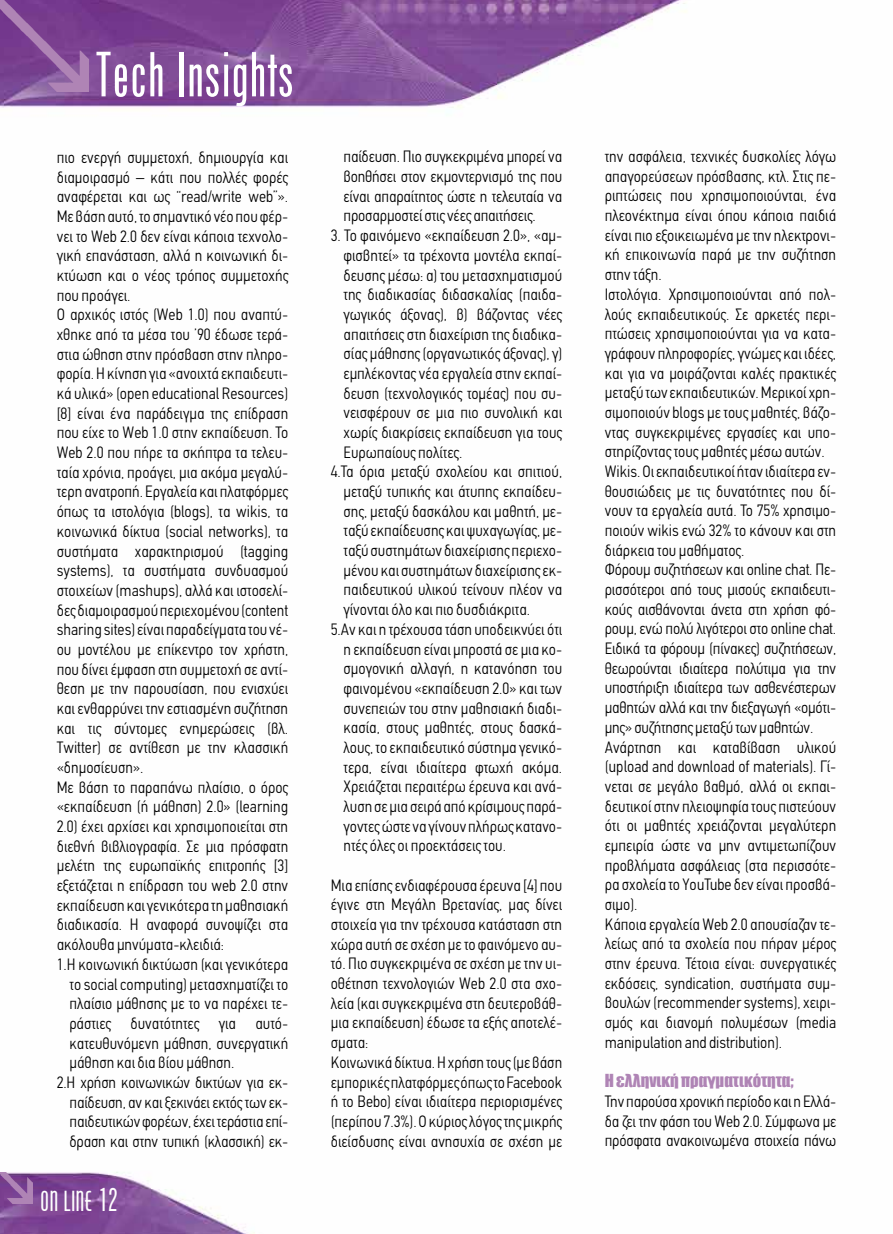
<style>
.page{position:relative;width:893px;height:1234px;background:#fff}
.page>*{position:absolute;margin:0;border:0;box-sizing:border-box;transform-origin:0 0}
.t1{font:60px "Kp Network";color:#fff}
.t2{font:27px "Kp Network";color:#fff}
.t3{font:300 condensed 16.5px/19.6px "PF Din Text";color:#000;text-align:justify}
.t4{font:16.5px "Impact";color:#af84b5}
.s1{font-size:31.5px}
</style>
<div class="page">
<img style="left:0;top:0;width:687px;height:1233px">
<img style="left:0;top:0;width:89px;height:91px">
<img style="left:0;top:1171px;width:33px;height:31px">
<h1 class="t1" style="left:95px;top:39px;width:201px">Tech Insights</h1>
<p class="t3" style="left:57px;top:147px;width:233px">πιο ενεργή συμμετοχή, δημιουργία και</p>
<p class="t3" style="left:57px;top:167px;width:233px">διαμοιρασμό – κάτι που πολλές φορές</p>
<p class="t3" style="left:57px;top:187px;width:233px">αναφέρεται και ως “read/write web”».</p>
<p class="t3" style="left:57px;top:206px;width:233px">Με βάση αυτό, το σημαντικό νέο που φέρ-</p>
<p class="t3" style="left:57px;top:226px;width:233px">νει το Web 2.0 δεν είναι κάποια τεχνολο-</p>
<p class="t3" style="left:57px;top:246px;width:233px">γική επανάσταση, αλλά η κοινωνική δι-</p>
<p class="t3" style="left:57px;top:265px;width:233px">κτύωση και ο νέος τρόπος συμμετοχής</p>
<p class="t3" style="left:57px;top:285px;width:75px">που προάγει.</p>
<p class="t3" style="left:57px;top:305px;width:233px">Ο αρχικός ιστός (Web 1.0) που αναπτύ-</p>
<p class="t3" style="left:57px;top:324px;width:233px">χθηκε από τα μέσα του ’90 έδωσε τερά-</p>
<p class="t3" style="left:57px;top:344px;width:233px">στια ώθηση στην πρόσβαση στην πληρο-</p>
<p class="t3" style="left:57px;top:364px;width:233px">φορία. Η κίνηση για «ανοιχτά εκπαιδευτι-</p>
<p class="t3" style="left:57px;top:383px;width:233px">κά υλικά» (open educational Resources)</p>
<p class="t3" style="left:57px;top:403px;width:233px">[8] είναι ένα παράδειγμα της επίδραση</p>
<p class="t3" style="left:57px;top:423px;width:233px">που είχε το Web 1.0 στην εκπαίδευση. Το</p>
<p class="t3" style="left:57px;top:442px;width:233px">Web 2.0 που πήρε τα σκήπτρα τα τελευ-</p>
<p class="t3" style="left:57px;top:462px;width:233px">ταία χρόνια, προάγει, μια ακόμα μεγαλύ-</p>
<p class="t3" style="left:57px;top:482px;width:233px">τερη ανατροπή. Εργαλεία και πλατφόρμες</p>
<p class="t3" style="left:57px;top:501px;width:233px">όπως τα ιστολόγια (blogs), τα wikis, τα</p>
<p class="t3" style="left:57px;top:521px;width:233px">κοινωνικά δίκτυα (social networks), τα</p>
<p class="t3" style="left:57px;top:541px;width:233px">συστήματα χαρακτηρισμού (tagging</p>
<p class="t3" style="left:57px;top:560px;width:233px">systems), τα συστήματα συνδυασμού</p>
<p class="t3" style="left:57px;top:580px;width:233px">στοιχείων (mashups), αλλά και ιστοσελί-</p>
<p class="t3" style="left:57px;top:600px;width:233px">δες διαμοιρασμού περιεχομένου (content</p>
<p class="t3" style="left:57px;top:619px;width:233px">sharing sites) είναι παραδείγματα του νέ-</p>
<p class="t3" style="left:57px;top:639px;width:233px">ου μοντέλου με επίκεντρο τον χρήστη,</p>
<p class="t3" style="left:57px;top:659px;width:233px">που δίνει έμφαση στη συμμετοχή σε αντί-</p>
<p class="t3" style="left:57px;top:678px;width:233px">θεση με την παρουσίαση, που ενισχύει</p>
<p class="t3" style="left:57px;top:698px;width:233px">και ενθαρρύνει την εστιασμένη συζήτηση</p>
<p class="t3" style="left:57px;top:718px;width:233px">και τις σύντομες ενημερώσεις (βλ.</p>
<p class="t3" style="left:57px;top:737px;width:233px">Twitter) σε αντίθεση με την κλασσική</p>
<p class="t3" style="left:57px;top:757px;width:88px">«δημοσίευση».</p>
<p class="t3" style="left:57px;top:777px;width:233px">Με βάση το παραπάνω πλαίσιο, ο όρος</p>
<p class="t3" style="left:57px;top:796px;width:233px">«εκπαίδευση (ή μάθηση) 2.0» (learning</p>
<p class="t3" style="left:57px;top:816px;width:233px">2.0) έχει αρχίσει και χρησιμοποιείται στη</p>
<p class="t3" style="left:57px;top:836px;width:233px">διεθνή βιβλιογραφία. Σε μια πρόσφατη</p>
<p class="t3" style="left:57px;top:855px;width:233px">μελέτη της ευρωπαϊκής επιτροπής [3]</p>
<p class="t3" style="left:57px;top:875px;width:233px">εξετάζεται η επίδραση του web 2.0 στην</p>
<p class="t3" style="left:57px;top:895px;width:233px">εκπαίδευση και γενικότερα τη μαθησιακή</p>
<p class="t3" style="left:57px;top:914px;width:233px">διαδικασία. Η αναφορά συνοψίζει στα</p>
<p class="t3" style="left:57px;top:934px;width:169px">ακόλουθα μηνύματα-κλειδιά:</p>
<p class="t3" style="left:57px;top:954px;width:233px">1.Η κοινωνική δικτύωση (και γενικότερα</p>
<p class="t3" style="left:70px;top:973px;width:220px">το social computing) μετασχηματίζει το</p>
<p class="t3" style="left:70px;top:993px;width:220px">πλαίσιο μάθησης με το να παρέχει τε-</p>
<p class="t3" style="left:70px;top:1013px;width:220px">ράστιες δυνατότητες για αυτό-</p>
<p class="t3" style="left:70px;top:1032px;width:220px">κατευθυνόμενη μάθηση, συνεργατική</p>
<p class="t3" style="left:70px;top:1052px;width:166px">μάθηση και δια βίου μάθηση.</p>
<p class="t3" style="left:57px;top:1072px;width:233px">2.Η χρήση κοινωνικών δικτύων για εκ-</p>
<p class="t3" style="left:70px;top:1091px;width:220px">παίδευση, αν και ξεκινάει εκτός των εκ-</p>
<p class="t3" style="left:70px;top:1111px;width:220px">παιδευτικών φορέων, έχει τεράστια επί-</p>
<p class="t3" style="left:70px;top:1131px;width:220px">δραση και στην τυπική (κλασσική) εκ-</p>
<h2 class="t2" style="left:40px;top:1184px;width:79px">ON LINE <span class="s1">12</span></h2>
<p class="t3" style="left:343px;top:147px;width:220px">παίδευση. Πιο συγκεκριμένα μπορεί να βοηθήσει στον εκμοντερνισμό της που είναι απαραίτητος ώστε η τελευταία να προσαρμοστεί στις νέες απαιτήσεις.</p>
<p class="t3" style="left:331px;top:226px;width:233px">3. Το φαινόμενο «εκπαίδευση 2.0», «αμ-</p>
<p class="t3" style="left:343px;top:245px;width:220px">φισβητεί» τα τρέχοντα μοντέλα εκπαί-</p>
<p class="t3" style="left:343px;top:265px;width:220px">δευσης μέσω: α) του μετασχηματισμού</p>
<p class="t3" style="left:343px;top:285px;width:220px">της διαδικασίας διδασκαλίας (παιδα-</p>
<p class="t3" style="left:343px;top:304px;width:220px">γωγικός άξονας), β) βάζοντας νέες</p>
<p class="t3" style="left:343px;top:324px;width:220px">απαιτήσεις στη διαχείριση της διαδικα-</p>
<p class="t3" style="left:343px;top:344px;width:220px">σίας μάθησης (οργανωτικός άξονας), γ)</p>
<p class="t3" style="left:343px;top:363px;width:220px">εμπλέκοντας νέα εργαλεία στην εκπαί-</p>
<p class="t3" style="left:343px;top:383px;width:220px">δευση (τεχνολογικός τομέας) που συ-</p>
<p class="t3" style="left:343px;top:403px;width:220px">νεισφέρουν σε μια πιο συνολική και</p>
<p class="t3" style="left:343px;top:422px;width:220px">χωρίς διακρίσεις εκπαίδευση για τους</p>
<p class="t3" style="left:343px;top:442px;width:120px">Ευρωπαίους πολίτες.</p>
<p class="t3" style="left:331px;top:462px;width:233px">4.Τα όρια μεταξύ σχολείου και σπιτιού,</p>
<p class="t3" style="left:343px;top:481px;width:220px">μεταξύ τυπικής και άτυπης εκπαίδευ-</p>
<p class="t3" style="left:343px;top:501px;width:220px">σης, μεταξύ δασκάλου και μαθητή, με-</p>
<p class="t3" style="left:343px;top:521px;width:220px">ταξύ εκπαίδευσης και ψυχαγωγίας, με-</p>
<p class="t3" style="left:343px;top:540px;width:220px">ταξύ συστημάτων διαχείρισης περιεχο-</p>
<p class="t3" style="left:343px;top:560px;width:220px">μένου και συστημάτων διαχείρισης εκ-</p>
<p class="t3" style="left:343px;top:580px;width:220px">παιδευτικού υλικού τείνουν πλέον να</p>
<p class="t3" style="left:343px;top:599px;width:188px">γίνονται όλο και πιο δυσδιάκριτα.</p>
<p class="t3" style="left:331px;top:619px;width:233px">5.Αν και η τρέχουσα τάση υποδεικνύει ότι</p>
<p class="t3" style="left:343px;top:639px;width:220px">η εκπαίδευση είναι μπροστά σε μια κο-</p>
<p class="t3" style="left:343px;top:658px;width:220px">σμογονική αλλαγή, η κατανόηση του</p>
<p class="t3" style="left:343px;top:678px;width:220px">φαινομένου «εκπαίδευση 2.0» και των</p>
<p class="t3" style="left:343px;top:698px;width:220px">συνεπειών του στην μαθησιακή διαδι-</p>
<p class="t3" style="left:343px;top:717px;width:220px">κασία, στους μαθητές, στους δασκά-</p>
<p class="t3" style="left:343px;top:737px;width:220px">λους, το εκπαιδευτικό σύστημα γενικό-</p>
<p class="t3" style="left:343px;top:757px;width:220px">τερα, είναι ιδιαίτερα φτωχή ακόμα.</p>
<p class="t3" style="left:343px;top:776px;width:220px">Χρειάζεται περαιτέρω έρευνα και ανά-</p>
<p class="t3" style="left:343px;top:796px;width:220px">λυση σε μια σειρά από κρίσιμους παρά-</p>
<p class="t3" style="left:343px;top:816px;width:220px">γοντες ώστε να γίνουν πλήρως κατανο-</p>
<p class="t3" style="left:343px;top:835px;width:164px">ητές όλες οι προεκτάσεις του.</p>
<p class="t3" style="left:331px;top:875px;width:233px;text-align:left">Μια επίσης ενδιαφέρουσα έρευνα [4] που έγινε στη Μεγάλη Βρετανίας, μας δίνει στοιχεία για την τρέχουσα κατάσταση στη χώρα αυτή σε σχέση με το φαινόμενο αυ&shy;τό. Πιο συγκεκριμένα σε σχέση με την υι&shy;οθέτηση τεχνολογιών Web 2.0 στα σχο&shy;λεία (και συγκεκριμένα στη δευτεροβάθ&shy;μια εκπαίδευση) έδωσε τα εξής αποτελέ&shy;σματα:<br>Κοινωνικά δίκτυα. Η χρήση τους (με βάση εμπορικές πλατφόρμες όπως το Facebook ή το Bebo) είναι ιδιαίτερα περιορισμένες (περίπου 7.3%). Ο κύριος λόγος της μικρής διείσδυσης είναι ανησυχία σε σχέση με</p>
<p class="t3" style="left:605px;top:147px;width:233px;text-align:left">την ασφάλεια, τεχνικές δυσκολίες λόγω απαγορεύσεων πρόσβασης, κτλ. Στις πε&shy;ριπτώσεις που χρησιμοποιούνται, ένα πλεονέκτημα είναι όπου κάποια παιδιά είναι πιο εξοικειωμένα με την ηλεκτρονι&shy;κή επικοινωνία παρά με την συζήτηση στην τάξη.<br>Ιστολόγια. Χρησιμοποιούνται από πολ&shy;λούς εκπαιδευτικούς. Σε αρκετές περι&shy;πτώσεις χρησιμοποιούνται για να κατα&shy;γράφουν πληροφορίες, γνώμες και ιδέες, και για να μοιράζονται καλές πρακτικές μεταξύ των εκπαιδευτικών. Μερικοί χρη&shy;σιμοποιούν blogs με τους μαθητές, βάζο&shy;ντας συγκεκριμένες εργασίες και υπο&shy;στηρίζοντας τους μαθητές μέσω αυτών.<br>Wikis. Οι εκπαιδευτικοί ήταν ιδιαίτερα εν&shy;θουσιώδεις με τις δυνατότητες που δί&shy;νουν τα εργαλεία αυτά. Το 75% χρησιμο&shy;ποιούν wikis ενώ 32% το κάνουν και στη διάρκεια του μαθήματος.<br>Φόρουμ συζητήσεων και online chat. Πε&shy;ρισσότεροι από τους μισούς εκπαιδευτι&shy;κούς αισθάνονται άνετα στη χρήση φό&shy;ρουμ, ενώ πολύ λιγότεροι στο online chat.<br>Ειδικά τα φόρουμ (πίνακες) συζητήσεων, θεωρούνται ιδιαίτερα πολύτιμα για την υποστήριξη ιδιαίτερα των ασθενέστερων μαθητών αλλά και την διεξαγωγή «ομότι&shy;μης» συζήτησης μεταξύ των μαθητών.<br>Ανάρτηση και καταβίβαση υλικού (upload and download of materials). Γί&shy;νεται σε μεγάλο βαθμό, αλλά οι εκπαι&shy;δευτικοί στην πλειοψηφία τους πιστεύουν ότι οι μαθητές χρειάζονται μεγαλύτερη εμπειρία ώστε να μην αντιμετωπίζουν προβλήματα ασφάλειας (στα περισσότε&shy;ρα σχολεία το YouTube δεν είναι προσβά&shy;σιμο).<br>Κάποια εργαλεία Web 2.0 απουσίαζαν τε&shy;λείως από τα σχολεία που πήραν μέρος στην έρευνα. Τέτοια είναι: συνεργατικές εκδόσεις, syndication, συστήματα συμ&shy;βουλών (recommender systems), χειρι&shy;σμός και διανομή πολυμέσων (media manipulation and distribution).</p>
<p class="t4" style="left:605px;top:1067px;width:191px">Η ελληνική πραγματικότητα;</p>
<p class="t3" style="left:605px;top:1091px;width:233px">Την παρούσα χρονική περίοδο και η Ελλά&shy;δα ζει την φάση του Web 2.0. Σύμφωνα με πρόσφατα ανακοινωμένα στοιχεία πάνω</p>
</div>
